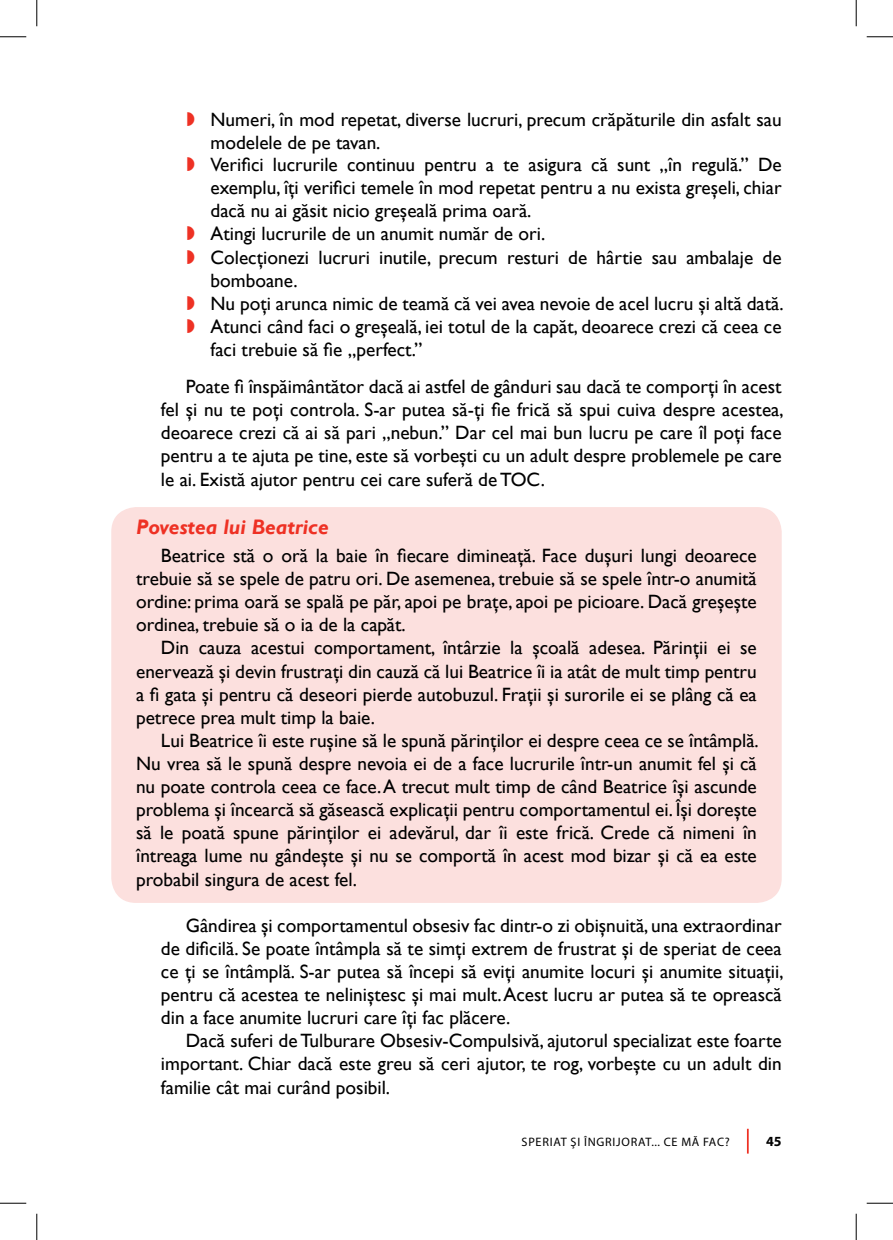
<style>
.page{position:relative;width:893px;height:1240px;background:#fff}
.page>*{position:absolute;margin:0;border:0;box-sizing:border-box;transform-origin:0 0}
.t1{font:italic 700 21px "Gill Sans";color:#ee3124}
.t2{font:19.25px/23.1px "Gill Sans";color:#000;text-align:justify}
.t3{font:700 14px "Myriad Pro";color:#000}
.t4{font:12.25px "Myriad Pro";letter-spacing:.06em;color:#000}
</style>
<div class="page">
<hr style="left:746px;top:1128px;width:2px;height:25px;background:#ee3124">
<div style="left:111px;top:507px;width:670px;height:395px;background:#fce0de;border-radius:25px"></div>
<svg style="left:0;top:36px;width:26px;height:1px"></svg>
<svg style="left:866px;top:36px;width:26px;height:1px"></svg>
<svg style="left:0;top:1202px;width:26px;height:1px"></svg>
<svg style="left:866px;top:1202px;width:26px;height:1px"></svg>
<svg style="left:36px;top:0;width:1px;height:26px"></svg>
<svg style="left:36px;top:1213px;width:1px;height:26px"></svg>
<svg style="left:855px;top:0;width:1px;height:26px"></svg>
<svg style="left:855px;top:1213px;width:1px;height:26px"></svg>
<p class="t2" style="left:210px;top:108px;width:574px;text-align:left">Numeri, în mod repetat, diverse lucruri, precum crăpăturile din asfalt sau modelele de pe tavan.<br>Verifici lucrurile continuu pentru a te asigura că sunt „în regulă.” De exemplu, îţi verifici temele în mod repetat pentru a nu exista greşeli, chiar dacă nu ai găsit nicio greşeală prima oară.<br>Atingi lucrurile de un anumit număr de ori.<br>Colecţionezi lucruri inutile, precum resturi de hârtie sau ambalaje de bomboane.<br>Nu poţi arunca nimic de teamă că vei avea nevoie de acel lucru şi altă dată.<br>Atunci când faci o greşeală, iei totul de la capăt, deoarece crezi că ceea ce faci trebuie să fie „perfect.”</p>
<p class="t2" style="left:161px;top:375px;width:624px;text-indent:25px">Poate fi înspăimântător dacă ai astfel de gânduri sau dacă te comporţi în acest fel şi nu te poţi controla. S-ar putea să-ţi fie frică să spui cuiva despre acestea, deoarece crezi că ai să pari „nebun.” Dar cel mai bun lucru pe care îl poţi face pentru a te ajuta pe tine, este să vorbeşti cu un adult despre problemele pe care le ai. Există ajutor pentru cei care suferă de TOC.</p>
<p class="t1" style="left:136px;top:514px;width:194px">Povestea lui Beatrice</p>
<p class="t2" style="left:136px;top:544px;width:622px;text-indent:25px">Beatrice stă o oră la baie în fiecare dimineaţă. Face duşuri lungi deoarece trebuie să se spele de patru ori. De asemenea, trebuie să se spele într-o anumită ordine: prima oară se spală pe păr, apoi pe braţe, apoi pe picioare. Dacă greşeşte ordinea, trebuie să o ia de la capăt.</p>
<p class="t2" style="left:136px;top:636px;width:622px;text-indent:25px">Din cauza acestui comportament, întârzie la şcoală adesea. Părinţii ei se enervează şi devin frustraţi din cauză că lui Beatrice îi ia atât de mult timp pentru a fi gata şi pentru că deseori pierde autobuzul. Fraţii şi surorile ei se plâng că ea petrece prea mult timp la baie.</p>
<p class="t2" style="left:136px;top:729px;width:623px;text-indent:25px">Lui Beatrice îi este ruşine să le spună părinţilor ei despre ceea ce se întâmplă.<br>Nu vrea să le spună despre nevoia ei de a face lucrurile într-un anumit fel şi că nu poate controla ceea ce face. A trecut mult timp de când Beatrice îşi ascunde problema şi încearcă să găsească explicaţii pentru comportamentul ei. Îşi doreşte să le poată spune părinţilor ei adevărul, dar îi este frică. Crede că nimeni în întreaga lume nu gândeşte şi nu se comportă în acest mod bizar şi că ea este probabil singura de acest fel.</p>
<p class="t2" style="left:161px;top:914px;width:623px;text-indent:25px">Gândirea şi comportamentul obsesiv fac dintr-o zi obişnuită, una extraordinar de dificilă. Se poate întâmpla să te simţi extrem de frustrat şi de speriat de ceea ce ţi se întâmplă. S-ar putea să începi să eviţi anumite locuri şi anumite situaţii, pentru că acestea te neliniştesc şi mai mult. Acest lucru ar putea să te oprească din a face anumite lucruri care îţi fac plăcere.</p>
<p class="t2" style="left:161px;top:1029px;width:622px;text-indent:25px">Dacă suferi de Tulburare Obsesiv-Compulsivă, ajutorul specializat este foarte important. Chiar dacă este greu să ceri ajutor, te rog, vorbeşte cu un adult din familie cât mai curând posibil.</p>
<p class="t4" style="left:521px;top:1133px;width:209px">SPERIAT ŞI ÎNGRIJORAT... CE MĂ FAC?</p>
<p class="t3" style="left:765px;top:1132px;width:17px">45</p>
</div>
